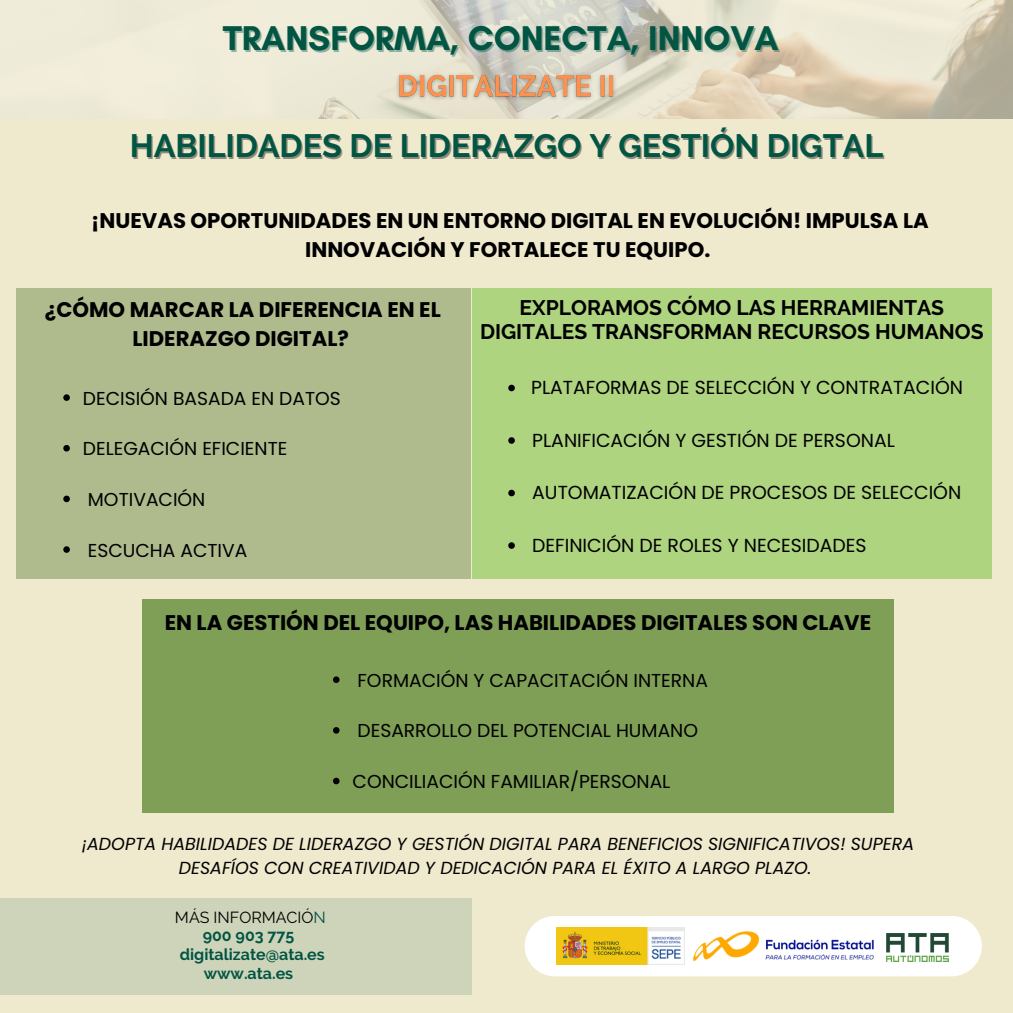
<style>
.page{position:relative;width:1013px;height:1013px;background:#fff}
.page>*{position:absolute;margin:0;border:0;box-sizing:border-box;transform-origin:0 0}
.t1{font:700 35px "Glacial Indifference";color:#025543}
.t2{font:700 32.25px "Raleway";color:#025543}
.t3{font:700 21.25px/29px "Poppins";color:#000;text-align:center}
.t4{font:700 21px/24.4px "Raleway";color:#000;text-align:center}
.t5{font:18.88px "Poppins";color:#000}
.t6{font:18.62px "Poppins";color:#000}
.t7{font:italic 17.5px/24.4px "Poppins";color:#000;text-align:center}
.t8{font:700 16px "Raleway";color:#025543}
.t9{font:16px "Raleway";color:#000}
.s1{color:#025543}
</style>
<div class="page">
<div style="left:0;top:0;width:1012px;height:1012px;background:#efe9ce"></div>
<img style="left:0;top:0;width:1012px;height:118px">
<svg style="left:524px;top:916px;width:457px;height:60px;background:#fdfcf9"></svg>
<img style="left:886px;top:933px;width:62px;height:28px">
<img style="left:556px;top:927px;width:128px;height:37px">
<img style="left:689px;top:925px;width:190px;height:40px">
<div style="left:16px;top:289px;width:454px;height:290px;background:#b0bb8d"></div>
<img style="left:391px;top:68px;width:231px;height:39px">
<div style="left:142px;top:599px;width:751px;height:214px;background:#7f9f56"></div>
<svg style="left:333px;top:676px;width:6px;height:7px"></svg>
<svg style="left:333px;top:727px;width:6px;height:6px"></svg>
<svg style="left:333px;top:777px;width:6px;height:7px"></svg>
<div style="left:472px;top:289px;width:519px;height:290px;background:#afd480"></div>
<svg style="left:508px;top:385px;width:7px;height:6px"></svg>
<svg style="left:508px;top:437px;width:7px;height:7px"></svg>
<svg style="left:508px;top:490px;width:7px;height:6px"></svg>
<svg style="left:508px;top:542px;width:7px;height:7px"></svg>
<svg style="left:63px;top:394px;width:7px;height:7px"></svg>
<svg style="left:63px;top:445px;width:7px;height:6px"></svg>
<svg style="left:63px;top:495px;width:7px;height:7px"></svg>
<svg style="left:63px;top:546px;width:7px;height:7px"></svg>
<div style="left:0;top:898px;width:472px;height:96px;background:#ced4ba"></div>
<p class="t1" style="left:223px;top:17px;width:557px">TRANSFORMA, CONECTA, INNOVA</p>
<p class="t2" style="left:130px;top:127px;width:755px">HABILIDADES DE LIDERAZGO Y GESTIÓN DIGTAL</p>
<p class="t3" style="left:91px;top:206px;width:839px">¡NUEVAS OPORTUNIDADES EN UN ENTORNO DIGITAL EN EVOLUCIÓN! IMPULSA LA<br>INNOVACIÓN Y FORTALECE TU EQUIPO.</p>
<p class="t3" style="left:45px;top:295px;width:397px">¿CÓMO MARCAR LA DIFERENCIA EN EL<br>LIDERAZGO DIGITAL?</p>
<p class="t6" style="left:83px;top:385px;width:259px">DECISIÓN BASADA EN DATOS</p>
<p class="t6" style="left:83px;top:436px;width:206px">DELEGACIÓN EFICIENTE</p>
<p class="t6" style="left:88px;top:486px;width:119px">MOTIVACIÓN</p>
<p class="t6" style="left:88px;top:537px;width:161px">ESCUCHA ACTIVA</p>
<p class="t4" style="left:480px;top:295px;width:505px">EXPLORAMOS CÓMO LAS HERRAMIENTAS<br>DIGITALES TRANSFORMAN RECURSOS HUMANOS</p>
<p class="t5" style="left:531px;top:374px;width:433px">PLATAFORMAS DE SELECCIÓN Y CONTRATACIÓN</p>
<p class="t5" style="left:532px;top:427px;width:364px">PLANIFICACIÓN Y GESTIÓN DE PERSONAL</p>
<p class="t5" style="left:532px;top:479px;width:430px">AUTOMATIZACIÓN DE PROCESOS DE SELECCIÓN</p>
<p class="t5" style="left:532px;top:532px;width:336px">DEFINICIÓN DE ROLES Y NECESIDADES</p>
<p class="t3" style="left:165px;top:607px;width:708px">EN LA GESTIÓN DEL EQUIPO, LAS HABILIDADES DIGITALES SON CLAVE</p>
<p class="t6" style="left:357px;top:667px;width:352px">FORMACIÓN Y CAPACITACIÓN INTERNA</p>
<p class="t6" style="left:357px;top:717px;width:342px">DESARROLLO DEL POTENCIAL HUMANO</p>
<p class="t6" style="left:352px;top:768px;width:319px">CONCILIACIÓN FAMILIAR/PERSONAL</p>
<p class="t7" style="left:81px;top:831px;width:834px">¡ADOPTA HABILIDADES DE LIDERAZGO Y GESTIÓN DIGITAL PARA BENEFICIOS SIGNIFICATIVOS! SUPERA<br>DESAFÍOS CON CREATIVIDAD Y DEDICACIÓN PARA EL ÉXITO A LARGO PLAZO.</p>
<p class="t9" style="left:175px;top:907px;width:152px">MÁS INFORMACIÓ<span class="s1">N</span></p>
<p class="t8" style="left:203px;top:926px;width:93px">900 903 775</p>
<p class="t8" style="left:180px;top:945px;width:146px">digitalizate@ata.es</p>
<p class="t8" style="left:204px;top:963px;width:91px">www.ata.es</p>
</div>
